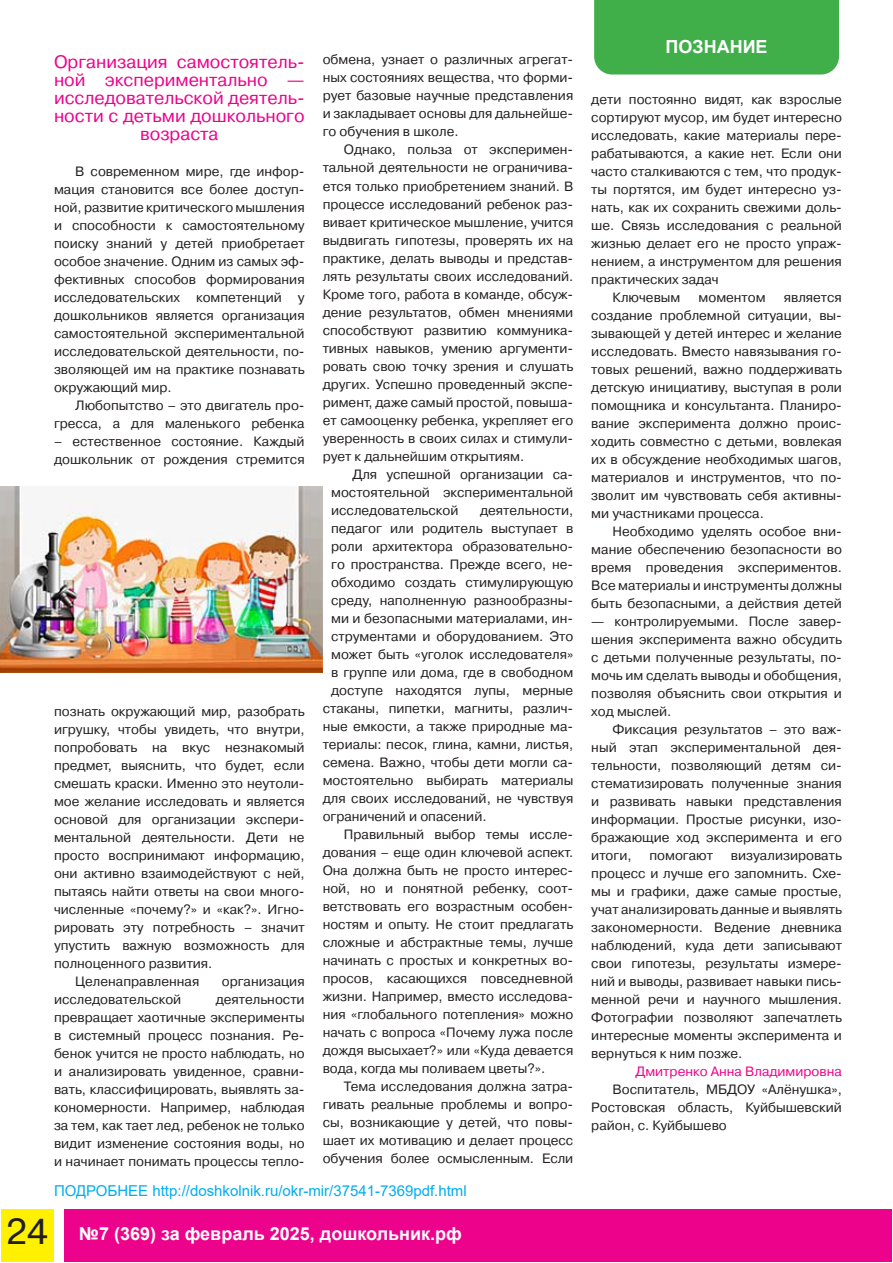
<style>
.page{position:relative;width:893px;height:1263px;background:#fff}
.page>*{position:absolute;margin:0;border:0;box-sizing:border-box;transform-origin:0 0}
.t1{font:36px "Pragmatica C";color:#231f20}
.Заголовок_12м{font:18px/18px "Pragmatica C";color:#ed028c;text-align:center}
.t2{font:700 18px "Arial";color:#fff}
.t3{font:15px "Arial";color:#00aeef}
.Основной_абзац_9ч{font:13.5px/18px "Pragmatica C";color:#231f20;text-align:justify}
.Основной_абзац_9м{font:13.5px "Pragmatica C";color:#ed028c}
</style>
<div class="page">
<div style="left:65px;top:1210px;width:827px;height:52px;background:#ed028c"></div>
<div style="left:1px;top:1210px;width:52px;height:52px;background:#fff101"></div>
<div style="left:594px;top:0;width:245px;height:75px;background:#40ae49"></div>
<img style="left:0;top:487px;width:323px;height:185px">
<p class="Заголовок_12м" style="left:54px;top:53px;width:252px">Организация самостоятель&shy;ной экспериментально — исследовательской деятель&shy;ности с детьми дошкольного возраста</p>
<p class="Основной_абзац_9ч" style="left:54px;top:162px;width:252px;text-indent:21px">В современном мире, где инфор&shy;мация становится все более доступ&shy;ной, развитие критического мышления и способности к самостоятельному поиску знаний у детей приобретает особое значение. Одним из самых эф&shy;фективных способов формирования исследовательских компетенций у дошкольников является организация самостоятельной экспериментальной исследовательской деятельности, по&shy;зволяющей им на практике познавать окружающий мир.</p>
<p class="Основной_абзац_9ч" style="left:54px;top:396px;width:252px;text-align:right">Любопытство – это двигатель про&shy;гресса, а для маленького ребенка</p>
<p class="Основной_абзац_9ч" style="left:54px;top:432px;width:252px">– естественное состояние. Каждый дошкольник от рождения стремится</p>
<p class="Основной_абзац_9ч" style="left:54px;top:702px;width:252px">познать окружающий мир, разобрать игрушку, чтобы увидеть, что внутри, попробовать на вкус незнакомый предмет, выяснить, что будет, если смешать краски. Именно это неутоли&shy;мое желание исследовать и является основой для организации экспери&shy;ментальной деятельности. Дети не просто воспринимают информацию, они активно взаимодействуют с ней, пытаясь найти ответы на свои много&shy;численные «почему?» и «как?». Игно&shy;рировать эту потребность – значит упустить важную возможность для полноценного развития.</p>
<p class="Основной_абзац_9ч" style="left:75px;top:972px;width:126px">Целенаправленная</p>
<p class="Основной_абзац_9ч" style="left:222px;top:972px;width:84px">организация</p>
<p class="Основной_абзац_9ч" style="left:54px;top:990px;width:129px">исследовательской</p>
<p class="Основной_абзац_9ч" style="left:54px;top:990px;width:252px;text-indent:162px">деятельности превращает хаотичные эксперименты в системный процесс познания. Ре&shy;бенок учится не просто наблюдать, но и анализировать увиденное, сравни&shy;вать, классифицировать, выявлять за&shy;кономерности. Например, наблюдая за тем, как тает лед, ребенок не только видит изменение состояния воды, но и начинает понимать процессы тепло-</p>
<p class="Основной_абзац_9ч" style="left:323px;top:51px;width:252px">обмена, узнает о различных агрегат&shy;ных состояниях вещества, что форми&shy;рует базовые научные представления и закладывает основы для дальнейше&shy;го обучения в школе.</p>
<p class="Основной_абзац_9ч" style="left:323px;top:141px;width:252px;text-indent:21px">Однако, польза от эксперимен&shy;тальной деятельности не ограничива&shy;ется только приобретением знаний. В процессе исследований ребенок раз&shy;вивает критическое мышление, учится выдвигать гипотезы, проверять их на практике, делать выводы и представ&shy;лять результаты своих исследований.<br>Кроме того, работа в команде, обсуж&shy;дение результатов, обмен мнениями способствуют развитию коммуника&shy;тивных навыков, умению аргументи&shy;ровать свою точку зрения и слушать других. Успешно проведенный экспе&shy;римент, даже самый простой, повыша&shy;ет самооценку ребенка, укрепляет его уверенность в своих силах и стимули&shy;рует к дальнейшим открытиям.</p>
<p class="Основной_абзац_9ч" style="left:331px;top:465px;width:244px;text-indent:21px">Для успешной организации са&shy;мостоятельной экспериментальной исследовательской</p>
<p class="Основной_абзац_9ч" style="left:480px;top:501px;width:95px">деятельности,</p>
<p class="Основной_абзац_9ч" style="left:331px;top:519px;width:244px">педагог или родитель выступает в</p>
<p class="Основной_абзац_9ч" style="left:331px;top:537px;width:244px">роли архитектора образовательно-</p>
<p class="Основной_абзац_9ч" style="left:331px;top:555px;width:244px">го пространства. Прежде всего, не-</p>
<p class="Основной_абзац_9ч" style="left:331px;top:573px;width:244px">обходимо создать стимулирующую</p>
<p class="Основной_абзац_9ч" style="left:331px;top:591px;width:244px">среду, наполненную разнообразны-</p>
<p class="Основной_абзац_9ч" style="left:331px;top:609px;width:244px">ми и безопасными материалами, ин-</p>
<p class="Основной_абзац_9ч" style="left:331px;top:627px;width:244px">струментами и оборудованием. Это</p>
<p class="Основной_абзац_9ч" style="left:331px;top:645px;width:244px">может быть «уголок исследователя»</p>
<p class="Основной_абзац_9ч" style="left:331px;top:663px;width:244px">в группе или дома, где в свободном</p>
<p class="Основной_абзац_9ч" style="left:331px;top:681px;width:244px">доступе находятся лупы, мерные</p>
<p class="Основной_абзац_9ч" style="left:323px;top:699px;width:252px">стаканы, пипетки, магниты, различ-</p>
<p class="Основной_абзац_9ч" style="left:323px;top:717px;width:252px">ные емкости, а также природные ма-</p>
<p class="Основной_абзац_9ч" style="left:323px;top:735px;width:252px">териалы: песок, глина, камни, листья,</p>
<p class="Основной_абзац_9ч" style="left:323px;top:753px;width:252px">семена. Важно, чтобы дети могли са-</p>
<p class="Основной_абзац_9ч" style="left:323px;top:771px;width:252px">мостоятельно выбирать материалы</p>
<p class="Основной_абзац_9ч" style="left:323px;top:789px;width:252px">для своих исследований, не чувствуя</p>
<p class="Основной_абзац_9ч" style="left:323px;top:807px;width:165px">ограничений и опасений.</p>
<p class="Основной_абзац_9ч" style="left:323px;top:825px;width:252px;text-indent:21px">Правильный выбор темы иссле&shy;дования – еще один ключевой аспект.<br>Она должна быть не просто интерес&shy;ной, но и понятной ребенку, соот&shy;ветствовать его возрастным особен&shy;ностям и опыту. Не стоит предлагать сложные и абстрактные темы, лучше начинать с простых и конкретных во&shy;просов, касающихся повседневной жизни. Например, вместо исследова&shy;ния «глобального потепления» можно начать с вопроса «Почему лужа после дождя высыхает?» или «Куда девается вода, когда мы поливаем цветы?».</p>
<p class="Основной_абзац_9ч" style="left:323px;top:1077px;width:252px;text-indent:21px">Тема исследования должна затра&shy;гивать реальные проблемы и вопро&shy;сы, возникающие у детей, что повы&shy;шает их мотивацию и делает процесс обучения более осмысленным. Если</p>
<p class="t1" style="left:6px;top:1212px;width:43px">24</p>
<p class="t3" style="left:54px;top:1180px;width:414px">ПОДРОБНЕЕ http://doshkolnik.ru/okr-mir/37541-7369pdf.html</p>
<p class="t2" style="left:79px;top:1221px;width:384px">№7 (369) за февраль 2025, дошкольник.рф</p>
<p class="t2" style="left:665px;top:34px;width:104px">ПОЗНАНИЕ</p>
<p class="Основной_абзац_9ч" style="left:591px;top:91px;width:252px">дети постоянно видят, как взрослые сортируют мусор, им будет интересно исследовать, какие материалы пере&shy;рабатываются, а какие нет. Если они часто сталкиваются с тем, что продук&shy;ты портятся, им будет интересно уз&shy;нать, как их сохранить свежими доль&shy;ше. Связь исследования с реальной жизнью делает его не просто упраж&shy;нением, а инструментом для решения практических задач</p>
<p class="Основной_абзац_9ч" style="left:613px;top:289px;width:69px">Ключевым</p>
<p class="Основной_абзац_9ч" style="left:698px;top:289px;width:69px">моментом</p>
<p class="Основной_абзац_9ч" style="left:591px;top:289px;width:252px;text-indent:192px">является создание проблемной ситуации, вы&shy;зывающей у детей интерес и желание исследовать. Вместо навязывания го&shy;товых решений, важно поддерживать детскую инициативу, выступая в роли помощника и консультанта. Планиро&shy;вание эксперимента должно проис&shy;ходить совместно с детьми, вовлекая их в обсуждение необходимых шагов, материалов и инструментов, что по&shy;зволит им чувствовать себя активны&shy;ми участниками процесса.</p>
<p class="Основной_абзац_9ч" style="left:591px;top:523px;width:252px;text-indent:21px">Необходимо уделять особое вни&shy;мание обеспечению безопасности во время проведения экспериментов.<br>Все материалы и инструменты должны быть безопасными, а действия детей</p>
<p class="Основной_абзац_9ч" style="left:591px;top:613px;width:252px">— контролируемыми. После завер&shy;шения эксперимента важно обсудить с детьми полученные результаты, по&shy;мочь им сделать выводы и обобщения, позволяя объяснить свои открытия и ход мыслей.</p>
<p class="Основной_абзац_9ч" style="left:591px;top:721px;width:252px;text-indent:21px">Фиксация результатов – это важ&shy;ный этап экспериментальной дея&shy;тельности, позволяющий детям си&shy;стематизировать полученные знания и развивать навыки представления информации. Простые рисунки, изо&shy;бражающие ход эксперимента и его итоги,</p>
<p class="Основной_абзац_9ч" style="left:591px;top:847px;width:252px;text-indent:140px">визуализировать процесс и лучше его запомнить. Схе&shy;мы и графики, даже самые простые, учат анализировать данные и выявлять закономерности. Ведение дневника наблюдений, куда дети записывают свои гипотезы, результаты измере&shy;ний и выводы, развивает навыки пись&shy;менной речи и научного мышления.<br>Фотографии позволяют запечатлеть интересные моменты эксперимента и вернуться к ним позже.</p>
<p class="Основной_абзац_9м" style="left:635px;top:1064px;width:208px">Дмитренко Анна Владимировна</p>
<p class="Основной_абзац_9ч" style="left:591px;top:1081px;width:252px;text-indent:21px">Воспитатель, МБДОУ «Алёнушка», Ростовская область, Куйбышевский район, с. Куйбышево</p>
<p class="Основной_абзац_9ч" style="left:649px;top:847px;width:65px">помогают</p>
</div>
